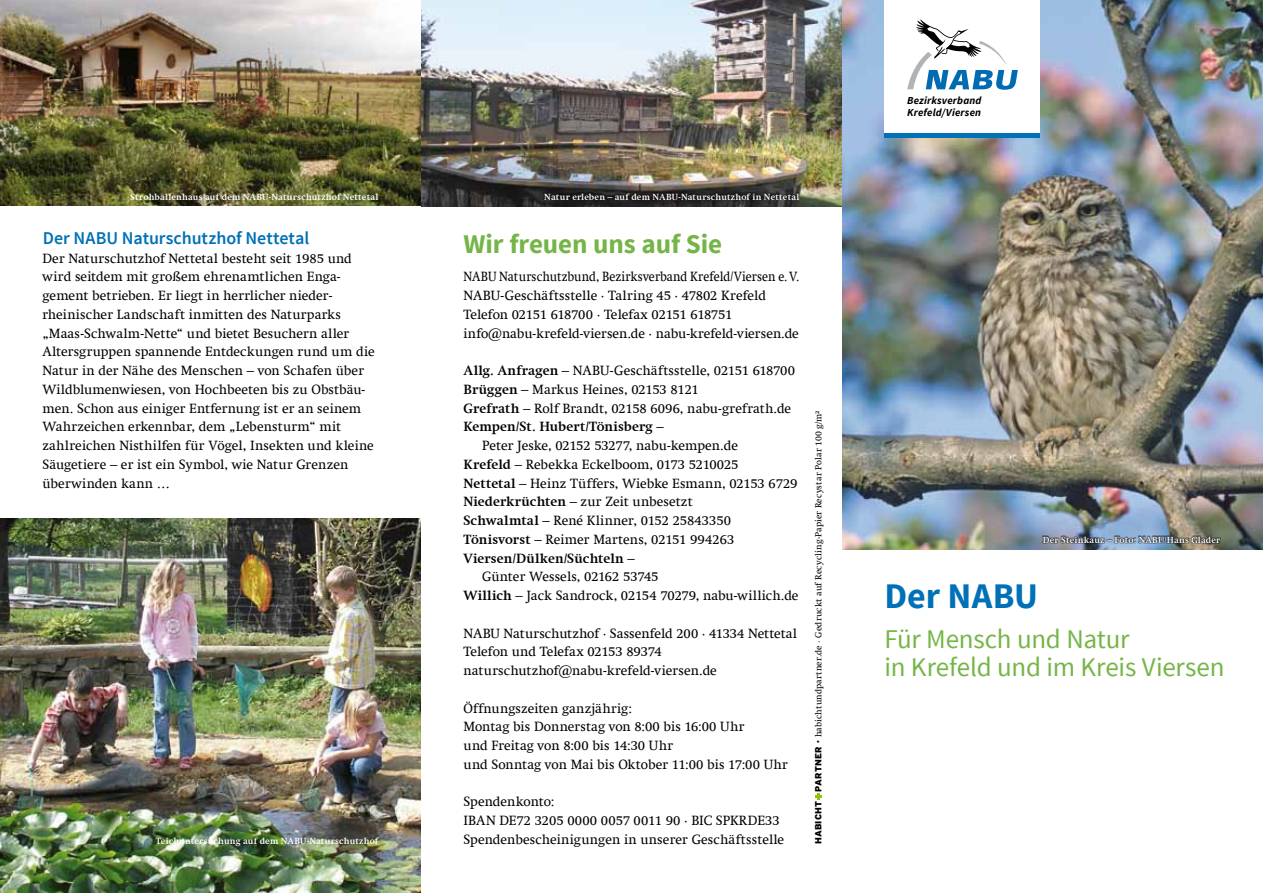
<style>
.page{position:relative;width:1263px;height:893px;background:#fff}
.page>*{position:absolute;margin:0;border:0;box-sizing:border-box;transform-origin:0 0}
.t1{font:700 36px "Source Sans Pro";letter-spacing:-.005em;color:#0071b6}
.t2{font:27px/28.2px "Source Sans Pro";letter-spacing:-.01em;color:#75b547}
.t3{font:700 27px "Source Sans Pro";letter-spacing:-.005em;color:#75b547}
.t4{font:600 18px "Source Sans Pro";color:#0071b6}
.t5{font:13.5px/18.8px "Swift Com";letter-spacing:.005em;color:#000}
.t6{font:13.5px/18.8px "Swift Com";letter-spacing:.005em;color:#000;scale:.9 1}
.t7{font:700 13.5px "Swift Com";letter-spacing:.01em;color:#000}
.t8{font:italic 700 10.8px/11.7px "Source Sans Pro";letter-spacing:.02em;color:#000}
.t9{font:700 9px "Swift Com";letter-spacing:.02em;color:#fff}
.t10{font:9px "Swift Com";letter-spacing:.025em;color:#000}
.s1{font-weight:700}
.s2{font-weight:400}
.s3{font-family:"Interstate";font-weight:900}
</style>
<div class="page">
<img style="left:842px;top:0;width:421px;height:549px">
<div style="left:884px;top:0;width:156px;height:137px;background:#fff"></div>
<hr style="left:884px;top:133px;width:156px;height:4px;background:#0071b6">
<div style="left:1041px;top:534px;width:179px;height:9px;background:#000;opacity:.75"></div>
<svg style="left:815px;top:794px;width:6px;height:6px"></svg>
<svg style="left:907px;top:19px;width:111px;height:71px"></svg>
<img style="left:0;top:0;width:842px;height:206px">
<div style="left:540px;top:189px;width:259px;height:10px;background:#000;opacity:.75"></div>
<img style="left:0;top:518px;width:421px;height:375px">
<p class="t9" style="left:130px;top:191px;width:250px">Strohballenhaus auf dem NABU-Naturschutzhof Nettetal</p>
<p class="t9" style="left:544px;top:191px;width:257px">Natur erleben – auf dem NABU-Naturschutzhof in Nettetal</p>
<h3 class="t4" style="left:43px;top:226px;width:268px">Der NABU Naturschutzhof Nettetal</h3>
<p class="t5" style="left:43px;top:249px;width:334px">Der Naturschutzhof Nettetal besteht seit 1985 und wird seitdem mit großem ehrenamtlichen Enga&shy;gement betrieben. Er liegt in herrlicher nieder&shy;rheinischer Landschaft inmitten des Naturparks „Maas-Schwalm-Nette“ und bietet Besuchern aller Altersgruppen spannende Entdeckungen rund um die Natur in der Nähe des Menschen – von Schafen über Wildblumenwiesen, von Hochbeeten bis zu Obstbäu&shy;men. Schon aus einiger Entfernung ist er an seinem Wahrzeichen erkennbar, dem „Lebensturm“ mit zahlreichen Nisthilfen für Vögel, Insekten und kleine Säugetiere – er ist ein Symbol, wie Natur Grenzen überwinden kann …</p>
<h2 class="t3" style="left:463px;top:227px;width:260px">Wir freuen uns auf Sie</h2>
<p class="t6" style="left:463px;top:267px;width:375px">NABU Naturschutzbund, Bezirksverband Krefeld/Viersen e.V.<br>NABU-Geschäftsstelle · Talring 45 · 47802 Krefeld Telefon 02151 618700 · Telefax 02151 618751 info@nabu-krefeld-viersen.de · nabu-krefeld-viersen.de</p>
<p class="t5" style="left:463px;top:361px;width:333px"><span class="s1">Allg. Anfragen</span> – NABU-Geschäftsstelle, 02151 618700</p>
<p class="t5" style="left:463px;top:380px;width:237px"><span class="s1">Brüggen</span> – Markus Heines, 02153 8121</p>
<p class="t5" style="left:463px;top:399px;width:329px"><span class="s1">Grefrath</span> – Rolf Brandt, 02158 6096, nabu-grefrath.de</p>
<p class="t7" style="left:463px;top:419px;width:202px">Kempen/St. Hubert/Tönisberg <span class="s2">–</span></p>
<p class="t5" style="left:482px;top:436px;width:257px">Peter Jeske, 02152 53277, nabu-kempen.de</p>
<p class="t5" style="left:463px;top:455px;width:277px"><span class="s1">Krefeld</span> – Rebekka Eckelboom, 0173 5210025</p>
<p class="t5" style="left:463px;top:474px;width:335px"><span class="s1">Nettetal</span> – Heinz Tüffers, Wiebke Esmann, 02153 6729</p>
<p class="t5" style="left:463px;top:492px;width:231px"><span class="s1">Niederkrüchten</span> – zur Zeit unbesetzt</p>
<p class="t5" style="left:463px;top:511px;width:269px"><span class="s1">Schwalmtal</span> – René Klinner, 0152 25843350</p>
<p class="t5" style="left:463px;top:530px;width:272px"><span class="s1">Tönisvorst</span> – Reimer Martens, 02151 994263</p>
<p class="t7" style="left:463px;top:550px;width:173px">Viersen/Dülken/Süchteln <span class="s2">–</span></p>
<p class="t5" style="left:482px;top:567px;width:178px">Günter Wessels, 02162 53745</p>
<p class="t5" style="left:463px;top:586px;width:337px"><span class="s1">Willich</span> – Jack Sandrock, 02154 70279, nabu-willich.de</p>
<p class="t5" style="left:463px;top:624px;width:335px">NABU Naturschutzhof · Sassenfeld 200 · 41334 Nettetal<br>Telefon und Telefax 02153 89374 naturschutzhof@nabu-krefeld-viersen.de</p>
<p class="t5" style="left:463px;top:699px;width:326px">Öffnungszeiten ganzjährig:<br>Montag bis Donnerstag von 8:00 bis 16:00 Uhr<br>und Freitag von 8:00 bis 14:30 Uhr<br>und Sonntag von Mai bis Oktober 11:00 bis 17:00 Uhr</p>
<p class="t5" style="left:463px;top:792px;width:322px">Spendenkonto:<br>IBAN DE72 3205 0000 0057 0011 90 · BIC SPKRDE33<br>Spendenbescheinigungen in unserer Geschäftsstelle</p>
<p class="t9" style="left:156px;top:835px;width:224px">Teichuntersuchung auf dem NABU-Naturschutzhof</p>
<p class="t10" style="left:813px;top:844px;width:436px;rotate:-90deg"><span class="s3">Habicht Partner ·</span> habichtundpartner.de · Gedruckt auf Recycling-Papier Recystar Polar 100 g/m²</p>
<p class="t8" style="left:907px;top:95px;width:76px">Bezirksverband<br>Krefeld/Viersen</p>
<p class="t9" style="left:1043px;top:535px;width:179px">Der Steinkauz – Foto: NABU/Hans Glader</p>
<h1 class="t1" style="left:884px;top:573px;width:155px">Der NABU</h1>
<h2 class="t2" style="left:884px;top:625px;width:342px">Für Mensch und Natur<br>in Krefeld und im Kreis Viersen</h2>
</div>
